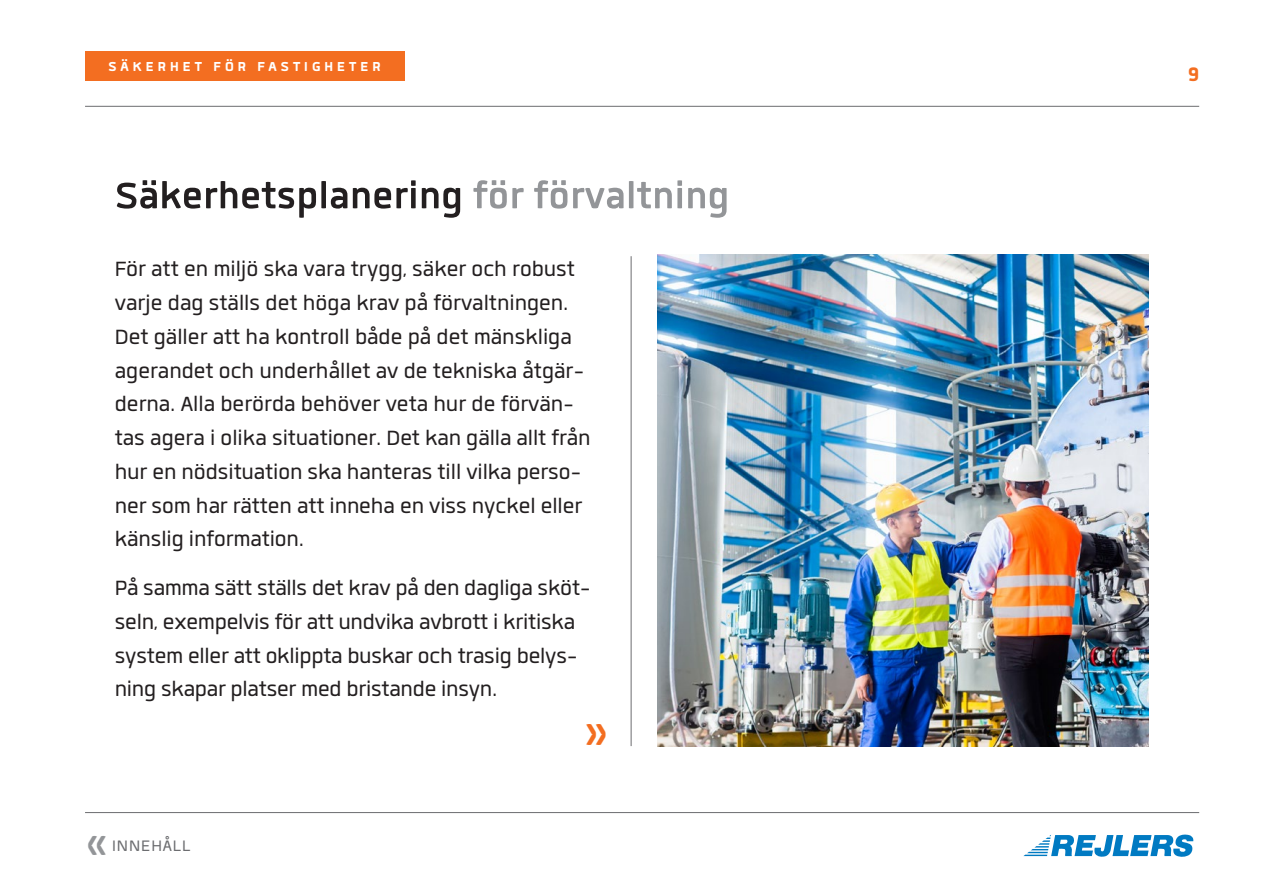
<style>
.page{position:relative;width:1263px;height:893px;background:#fff}
.page>*{position:absolute;margin:0;border:0;box-sizing:border-box;transform-origin:0 0}
.Rubrik{font:700 51px "Quan";color:#231f20}
.Underubrik_3{font:700 49.5px "Quan";color:#f36e21}
.Brödtext{font:28.5px/33.8px "Quan";letter-spacing:-.005em;color:#231f20}
.t1{font:800 27px "Quan";color:#f36e21}
.t2{font:21px "Quan";letter-spacing:.04em;color:#6c6d70}
.t3{font:800 18px "Quan";letter-spacing:.225em;color:#fff}
.s1{color:#939598}
</style>
<div class="page">
<svg style="left:1023px;top:835px;width:170px;height:22px"></svg>
<hr style="left:85px;top:812px;width:1114px;height:1px;background:#6c6d70">
<hr style="left:85px;top:106px;width:1114px;height:1px;background:#6c6d70">
<div style="left:85px;top:51px;width:319px;height:30px;background:#f36e21"></div>
<hr style="left:631px;top:256px;width:1px;height:490px;background:#6c6d70">
<img style="left:657px;top:255px;width:491px;height:491px">
<p class="t3" style="left:108px;top:57px;width:274px">SÄKERHET FÖR FASTIGHETER</p>
<p class="t3" style="left:103px;top:57px;width:178px">KURSINFORMATION</p>
<p class="Rubrik" style="left:115px;top:171px;width:616px">Säkerhetsplanering <span class="s1">för förvaltning</span></p>
<p class="Brödtext" style="left:115px;top:252px;width:477px">För att en miljö ska vara trygg, säker och robust varje dag ställs det höga krav på förvaltningen.<br>Det gäller att ha kontroll både på det mänskliga agerandet och underhållet av de tekniska åtgär&shy;derna. Alla berörda behöver veta hur de förvän&shy;tas agera i olika situationer. Det kan gälla allt från hur en nödsituation ska hanteras till vilka perso&shy;ner som har rätten att inneha en viss nyckel eller känslig information.</p>
<p class="Brödtext" style="left:115px;top:571px;width:478px">På samma sätt ställs det krav på den dagliga sköt&shy;seln, exempelvis för att undvika avbrott i kritiska system eller att oklippta buskar och trasig belys&shy;ning skapar platser med bristande insyn.</p>
<p class="Underubrik_3" style="left:583px;top:709px;width:27px">»</p>
<p class="t2" style="left:112px;top:836px;width:80px">INNEHÅLL</p>
<p class="t1" style="left:1188px;top:61px;width:12px">9</p>
</div>
